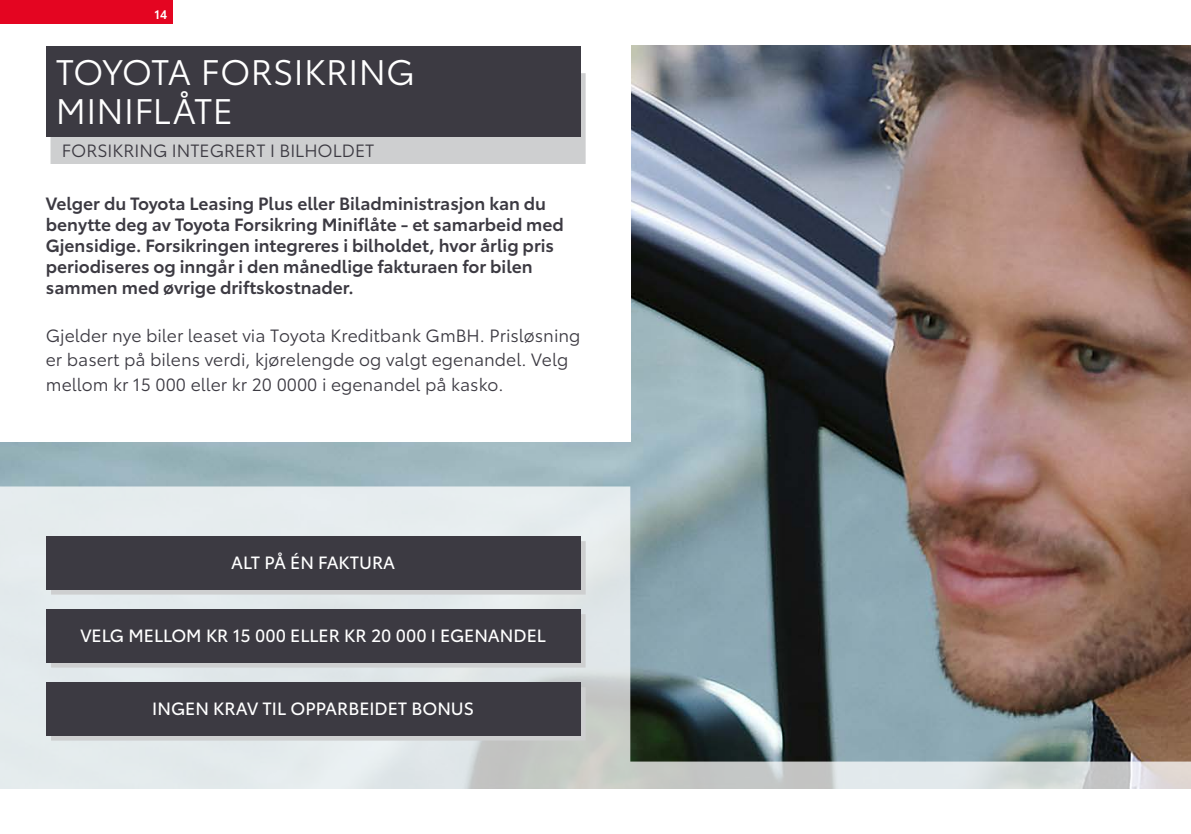
<style>
.page{position:relative;width:1191px;height:834px;background:#fff}
.page>*{position:absolute;margin:0;border:0;box-sizing:border-box;transform-origin:0 0}
.t1{font:35px/38.5px "Toyota Type";letter-spacing:.01em;color:#fff}
.t2{font:600 17.5px/21px "Toyota Type";color:#3c3a42}
.t3{font:17.5px/24.5px "Toyota Type";color:#3c3a42}
.t4{font:17.5px "Toyota Type";color:#fff}
.t5{font:600 12.25px "Toyota Type";color:#fff}
</style>
<div class="page">
<img style="left:631px;top:46px;width:560px;height:129px">
<img style="left:0;top:175px;width:1191px;height:614px">
<div style="left:0;top:0;width:630px;height:441px;background:#fff"></div>
<div style="left:0;top:0;width:172px;height:24px;background:#e40521"></div>
<div style="left:51px;top:73px;width:535px;height:91px;background:#cecfd0"></div>
<div style="left:46px;top:46px;width:534px;height:90px;background:#3c3a42"></div>
<div style="left:51px;top:686px;width:534px;height:54px;background:linear-gradient(to right,#cecfd0,#cecfd0)"></div>
<div style="left:46px;top:682px;width:534px;height:53px;background:#3c3a42"></div>
<svg style="left:51px;top:614px;width:534px;height:53px;background:#b1b1b3"></svg>
<div style="left:46px;top:609px;width:534px;height:53px;background:#3c3a42"></div>
<svg style="left:51px;top:541px;width:534px;height:53px;background:#b1b1b3"></svg>
<div style="left:46px;top:536px;width:534px;height:53px;background:#3c3a42"></div>
<p class="t5" style="left:155px;top:5px;width:14px">14</p>
<h1 class="t1" style="left:56px;top:51px;width:361px">TOYOTA FORSIKRING<br>MINIFLÅTE</h1>
<p class="t3" style="left:62px;top:137px;width:314px">FORSIKRING INTEGRERT I BILHOLDET</p>
<p class="t2" style="left:46px;top:191px;width:519px">Velger du Toyota Leasing Plus eller Biladministrasjon kan du benytte deg av Toyota Forsikring Miniflåte - et samarbeid med Gjensidige. Forsikringen integreres i bilholdet, hvor årlig pris periodiseres og inngår i den månedlige fakturaen for bilen sammen med øvrige driftskostnader.</p>
<p class="t3" style="left:46px;top:321px;width:536px">Gjelder nye biler leaset via Toyota Kreditbank GmBH. Prisløsning er basert på bilens verdi, kjørelengde og valgt egenandel. Velg mellom kr 15 000 eller kr 20 0000 i egenandel på kasko.</p>
<p class="t4" style="left:231px;top:550px;width:165px">ALT PÅ ÉN FAKTURA</p>
<p class="t4" style="left:80px;top:622px;width:467px">VELG MELLOM KR 15 000 ELLER KR 20 000 I EGENANDEL</p>
<p class="t4" style="left:152px;top:695px;width:323px">INGEN KRAV TIL OPPARBEIDET BONUS</p>
</div>
